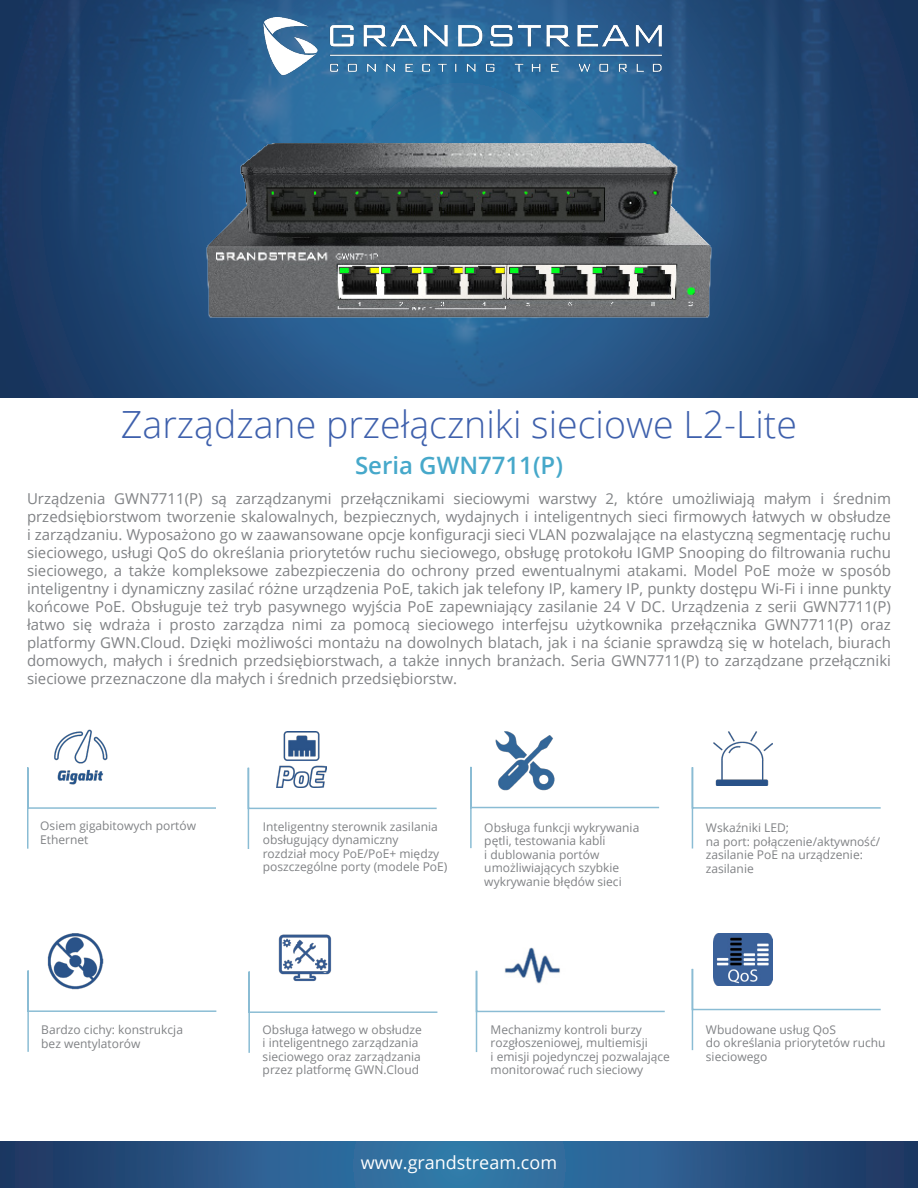
<style>
.page{position:relative;width:918px;height:1188px;background:#fff}
.page>*{position:absolute;margin:0;border:0;box-sizing:border-box;transform-origin:0 0}
.t1{font:300 37.5px "Open Sans";color:#3e60ac}
.t2{font:600 24px "Open Sans";color:#46a8ca}
.t3{font:18px "Open Sans";color:#fff}
.t4{font:15px/18px "Open Sans";color:#808285;text-align:justify}
.t5{font:12px/13.5px "Open Sans";color:#808285}
</style>
<div class="page">
<img style="left:0;top:0;width:918px;height:397px">
<svg style="left:0;top:1142px;width:918px;height:46px;background:#295988"></svg>
<svg style="left:27px;top:767px;width:189px;height:82px"></svg>
<img style="left:53px;top:729px;width:56px;height:55px">
<svg style="left:247px;top:767px;width:190px;height:82px"></svg>
<img style="left:277px;top:732px;width:50px;height:55px">
<svg style="left:475px;top:970px;width:190px;height:82px"></svg>
<svg style="left:470px;top:766px;width:190px;height:83px"></svg>
<svg style="left:27px;top:970px;width:190px;height:82px"></svg>
<svg style="left:248px;top:971px;width:190px;height:82px"></svg>
<img style="left:273px;top:934px;width:64px;height:56px">
<svg style="left:691px;top:767px;width:190px;height:82px"></svg>
<svg style="left:691px;top:967px;width:190px;height:84px"></svg>
<img style="left:714px;top:934px;width:58px;height:52px">
<img style="left:714px;top:731px;width:58px;height:55px">
<img style="left:43px;top:933px;width:65px;height:60px">
<img style="left:499px;top:947px;width:70px;height:46px">
<img style="left:495px;top:731px;width:59px;height:59px">
<img style="left:87px;top:78px;width:744px;height:320px">
<img style="left:253px;top:18px;width:414px;height:60px">
<p class="t1" style="left:121px;top:398px;width:678px">Zarządzane przełączniki sieciowe L2-Lite</p>
<p class="t2" style="left:355px;top:449px;width:209px">Seria GWN7711(P)</p>
<p class="t4" style="left:27px;top:490px;width:866px">Urządzenia GWN7711(P) są zarządzanymi przełącznikami sieciowymi warstwy 2, które umożliwiają małym i średnim przedsiębiorstwom tworzenie skalowalnych, bezpiecznych, wydajnych i inteligentnych sieci firmowych łatwych w obsłudze i zarządzaniu. Wyposażono go w zaawansowane opcje konfiguracji sieci VLAN pozwalające na elastyczną segmentację ruchu sieciowego, usługi QoS do określania priorytetów ruchu sieciowego, obsługę protokołu IGMP Snooping do filtrowania ruchu sieciowego, a także kompleksowe zabezpieczenia do ochrony przed ewentualnymi atakami. Model PoE może w sposób inteligentny i dynamiczny zasilać różne urządzenia PoE, takich jak telefony IP, kamery IP, punkty dostępu Wi-Fi i inne punkty końcowe PoE. Obsługuje też tryb pasywnego wyjścia PoE zapewniający zasilanie 24 V DC. Urządzenia z serii GWN7711(P) łatwo się wdraża i prosto zarządza nimi za pomocą sieciowego interfejsu użytkownika przełącznika GWN7711(P) oraz platformy GWN.Cloud. Dzięki możliwości montażu na dowolnych blatach, jak i na ścianie sprawdzą się w hotelach, biurach domowych, małych i średnich przedsiębiorstwach, a także innych branżach. Seria GWN7711(P) to zarządzane przełączniki sieciowe przeznaczone dla małych i średnich przedsiębiorstw.</p>
<p class="t5" style="left:40px;top:819px;width:157px">Osiem gigabitowych portów<br>Ethernet</p>
<p class="t5" style="left:263px;top:819px;width:186px">Inteligentny sterownik zasilania obsługujący dynamiczny<br>rozdział mocy PoE/PoE+ między poszczególne porty (modele PoE)</p>
<p class="t5" style="left:484px;top:820px;width:157px">Obsługa funkcji wykrywania pętli, testowania kabli<br>i dublowania portów umożliwiających szybkie wykrywanie błędów sieci</p>
<p class="t5" style="left:706px;top:821px;width:85px">Wskaźniki LED;</p>
<p class="t5" style="left:706px;top:834px;width:176px">na port: połączenie/aktywność/ zasilanie PoE na urządzenie: zasilanie</p>
<p class="t5" style="left:41px;top:1023px;width:143px">Bardzo cichy: konstrukcja bez wentylatorów</p>
<p class="t5" style="left:263px;top:1022px;width:161px">Obsługa łatwego w obsłudze i inteligentnego zarządzania sieciowego oraz zarządzania przez platformę GWN.Cloud</p>
<p class="t5" style="left:491px;top:1023px;width:181px">Mechanizmy kontroli burzy rozgłoszeniowej, multiemisji<br>i emisji pojedynczej pozwalające monitorować ruch sieciowy</p>
<p class="t3" style="left:361px;top:1151px;width:198px">www.grandstream.com</p>
<p class="t5" style="left:706px;top:1022px;width:181px">Wbudowane usług QoS<br>do określania priorytetów ruchu sieciowego</p>
</div>
